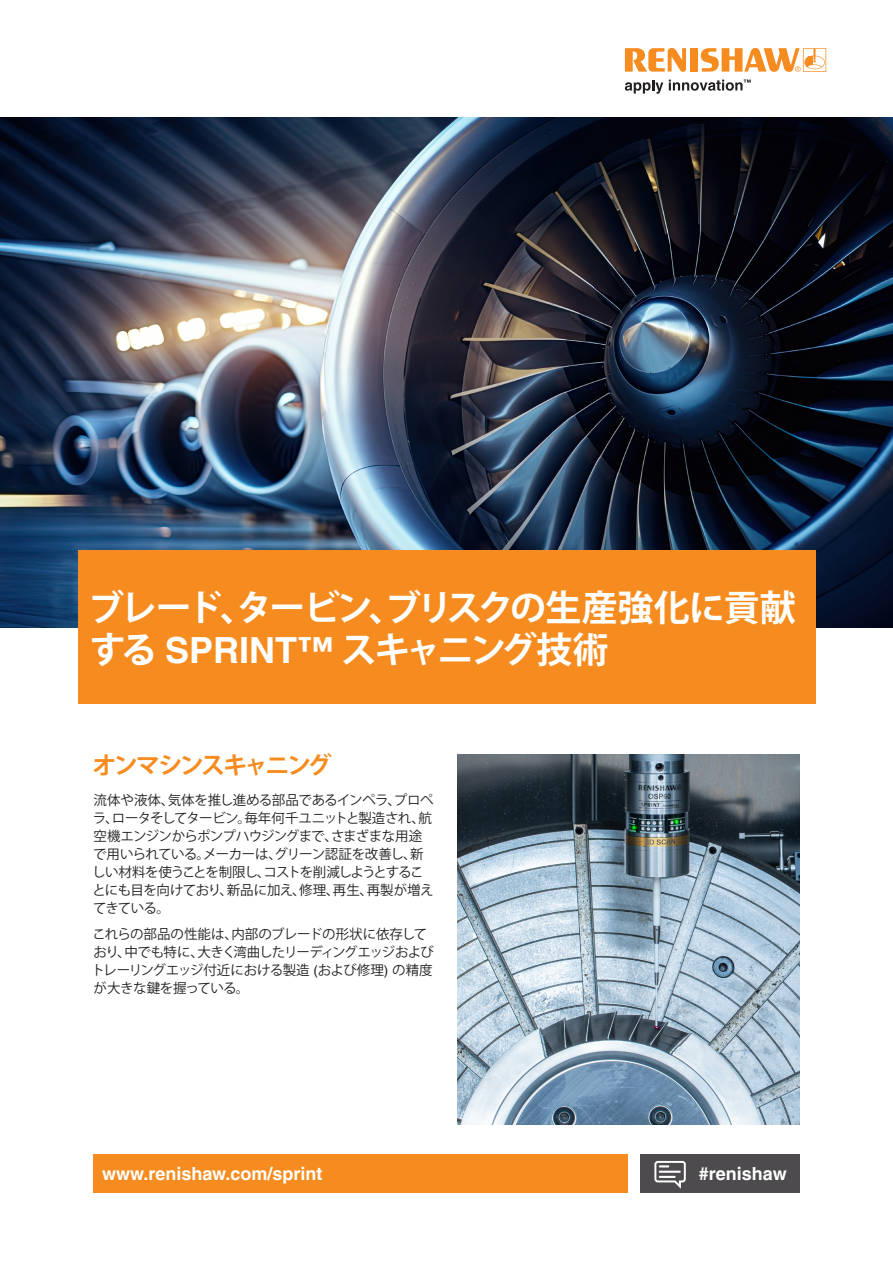
<style>
.page{position:relative;width:893px;height:1263px;background:#fff}
.page>*{position:absolute;margin:0;border:0;box-sizing:border-box;transform-origin:0 0}
.Headline_24pt_BOLD{font:700 36px/42px "Koz Go Pro";letter-spacing:-.08em;color:#fff}
.Subheading_16pt_Bold{font:700 24px "Koz Go Pro";letter-spacing:-.11em;color:#f68c1f}
.back_page_URL_white___hashtag{font:700 18px "Helvetica LT Pro";color:#fff}
.Body_Text_9pt{font:13.5px/18px "Koz Go Pro";letter-spacing:-.04em;color:#231f20}
.s1{font-family:"Helvetica LT Pro"}
</style>
<div class="page">
<div style="left:639px;top:1154px;width:160px;height:39px;background:#4d4b4d"></div>
<svg style="left:654px;top:1161px;width:32px;height:28px"></svg>
<img style="left:0;top:117px;width:893px;height:510px">
<div style="left:78px;top:551px;width:737px;height:153px;background:#f68c1f"></div>
<div style="left:94px;top:1154px;width:534px;height:39px;background:#f68c1f"></div>
<img style="left:457px;top:755px;width:343px;height:370px">
<svg style="left:625px;top:80px;width:38px;height:14px"></svg>
<svg style="left:625px;top:48px;width:61px;height:24px"></svg>
<div style="left:690px;top:48px;width:8px;height:24px;background:#f68c1f"></div>
<svg style="left:701px;top:48px;width:125px;height:24px"></svg>
<svg style="left:669px;top:80px;width:82px;height:11px"></svg>
<p class="Headline_24pt_BOLD" style="left:88px;top:589px;width:709px">ブレード、タービン、ブリスクの生産強化に貢献する <span class="s1">SPRINT™</span> スキャニング技術</p>
<p class="Subheading_16pt_Bold" style="left:93px;top:750px;width:241px">オンマシンスキャニング</p>
<p class="Body_Text_9pt" style="left:92px;top:791px;width:343px">流体や液体、気体を推し進める部品であるインペラ、プロペラ、ロータそしてタービン。毎年何千ユニットと製造され、航空機エンジンからポンプハウジングまで、さまざまな用途で用いられている。メーカーは、グリーン認証を改善し、新しい材料を使うことを制限し、コストを削減しようとすることにも目を向けており、新品に加え、修理、再生、再製が増えてきている。</p>
<p class="Body_Text_9pt" style="left:92px;top:926px;width:344px">これらの部品の性能は、内部のブレードの形状に依存しており、中でも特に、大きく湾曲したリーディングエッジおよびトレーリングエッジ付近における製造 <span class="s1">(</span>および修理<span class="s1">)</span> の精度が大きな鍵を握っている。</p>
<p class="back_page_URL_white___hashtag" style="left:102px;top:1163px;width:222px">www.renishaw.com/sprint</p>
<h3 class="back_page_URL_white___hashtag" style="left:699px;top:1163px;width:89px">#renishaw</h3>
</div>
